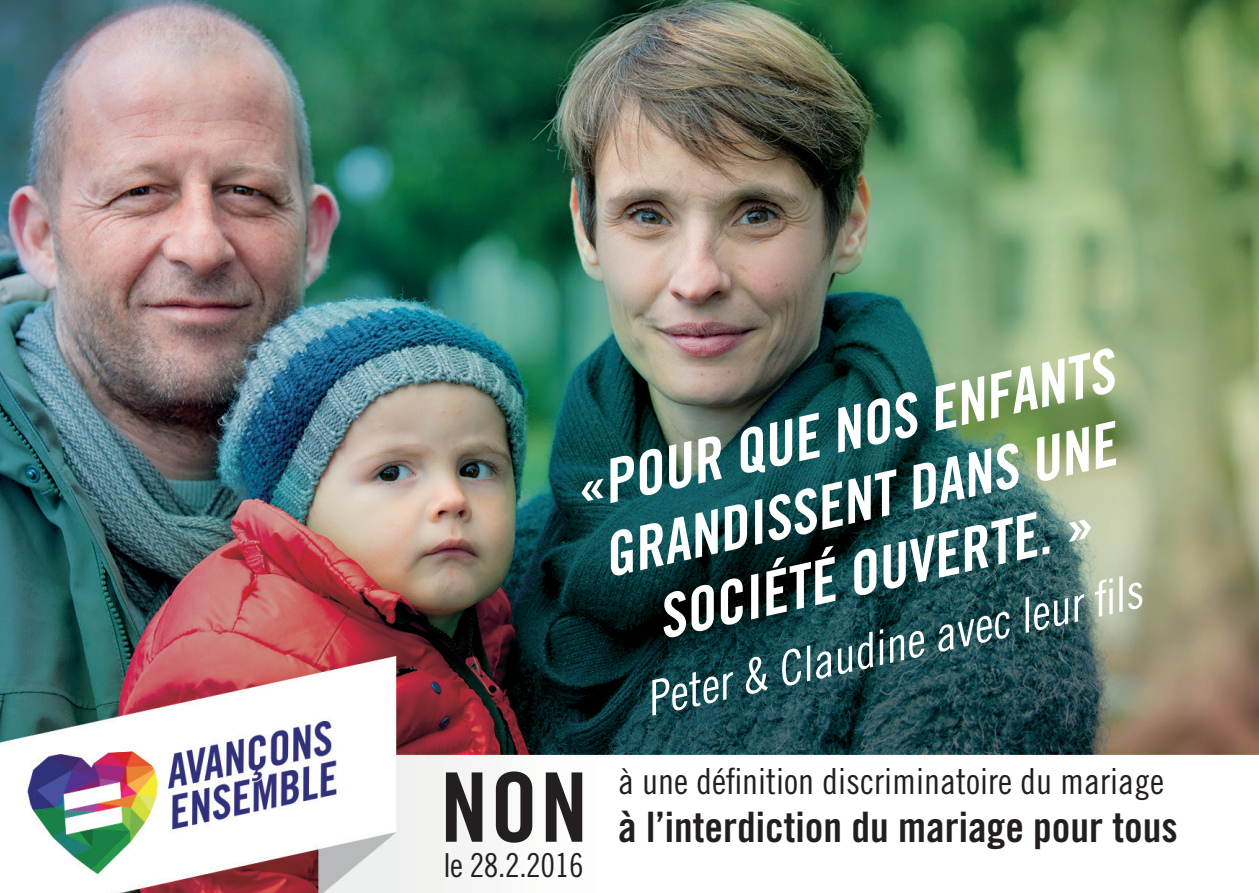
<style>
.page{position:relative;width:1259px;height:893px;background:#fff}
.page>*{position:absolute;margin:0;border:0;box-sizing:border-box;transform-origin:0 0}
.t1{font:96px "Trade Gothic Bold Cond Twenty";color:#231f20}
.t2{font:60px/72px "Trade Gothic Bold Cond Twenty Obl";color:#fff;text-align:center}
.t3{font:48px "Trade Gothic Cond Eighteen Obl";color:#fff}
.t4{font:42px "Trade Gothic Bold Cond Twenty";color:#231f20}
.t5{font:36px "Trade Gothic Cond Eighteen";color:#231f20}
.t6{font:33px "Trade Gothic Cond Eighteen";letter-spacing:-.01em;color:#231f20}
</style>
<div class="page">
<img style="left:0;top:0;width:1259px;height:893px">
<p class="t2" style="left:565px;top:456px;width:554px;rotate:-13deg">«POUR QUE NOS ENFANTS<br>GRANDISSENT DANS UNE<br>SOCIÉTÉ OUVERTE. »</p>
<p class="t3" style="left:640px;top:669px;width:508px;rotate:-12deg">Peter &amp; Claudine avec leur fi ls</p>
<h1 class="t1" style="left:440px;top:749px;width:149px">NON</h1>
<p class="t6" style="left:443px;top:845px;width:142px">le 28.2.2016</p>
<p class="t5" style="left:618px;top:759px;width:547px">à une définition discriminatoire du mariage</p>
<p class="t4" style="left:618px;top:801px;width:561px">à l’interdiction du mariage pour tous</p>
</div>
